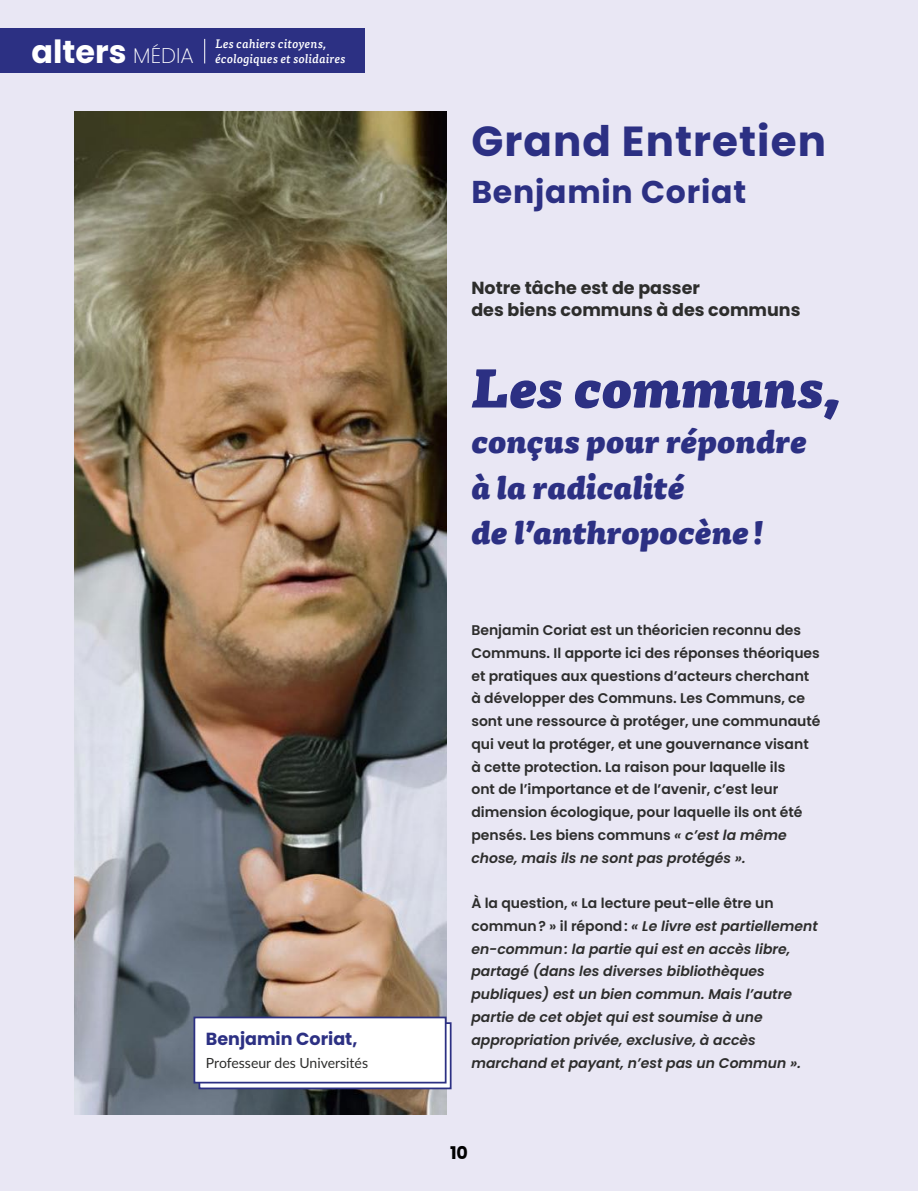
<style>
.page{position:relative;width:918px;height:1191px;background:#e9e7f4}
.page>*{position:absolute;margin:0;border:0;box-sizing:border-box;transform-origin:0 0}
.t1{font:italic 900 52.5px "Tisa Pro";letter-spacing:.005em;color:#2c3083}
.t2{font:700 42px "Poppins";letter-spacing:.025em;color:#2c3083}
.t3{font:700 31.85px "Poppins";color:#fff}
.t4{font:italic 900 31.5px/45.5px "Tisa Pro";letter-spacing:.005em;color:#2c3083}
.t5{font:700 31.5px "Poppins";letter-spacing:.025em;color:#2c3083}
.t6{font:700 17.5px/22.8px "Poppins";color:#2d2d2c}
.t7{font:700 17.5px "Poppins";color:#2c3083}
.t8{font:700 17.5px "Poppins";color:#000}
.t9{font:600 14px/22.8px "Poppins";color:#2d2d2c}
.t10{font:italic 600 14px/22.8px "Poppins";color:#2d2d2c}
.t11{font:14px "Lato";color:#2d2d2c}
.t12{font:italic 500 12.25px/14.7px "Tisa Pro";letter-spacing:.015em;color:#fff}
.s1{font-weight:200;font-size:21.18px}
.s2{font-style:italic}
.s3{font-style:normal}
</style>
<div class="page">
<img style="left:74px;top:112px;width:372px;height:1002px">
<svg style="left:198px;top:1022px;width:253px;height:67px;background:#b6b8d4"></svg>
<div style="left:193px;top:1016px;width:253px;height:67px;background:#fff;border:2px solid #2c3083"></div>
<div style="left:0;top:28px;width:365px;height:44px;background:#2c3083"></div>
<svg style="left:204px;top:39px;width:1px;height:24px"></svg>
<h3 class="t3" style="left:32px;top:33px;width:164px">alters <span class="s1">MÉDIA</span></h3>
<p class="t12" style="left:215px;top:36px;width:132px">Les cahiers citoyens, écologiques et solidaires</p>
<p class="t7" style="left:206px;top:1028px;width:153px">Benjamin Coriat,</p>
<p class="t11" style="left:206px;top:1052px;width:164px">Professeur des Universités</p>
<h2 class="t2" style="left:471px;top:117px;width:356px">Grand Entretien</h2>
<h3 class="t5" style="left:471px;top:173px;width:276px">Benjamin Coriat</h3>
<p class="t6" style="left:471px;top:276px;width:330px">Notre tâche est de passer<br>des biens communs à des communs</p>
<h1 class="t1" style="left:471px;top:342px;width:369px">Les communs,</h1>
<h3 class="t4" style="left:471px;top:417px;width:337px">conçus pour répondre à la radicalité<br>de l’anthropocène!</h3>
<p class="t9" style="left:471px;top:619px;width:351px">Benjamin Coriat est un théoricien reconnu des Communs. Il apporte ici des réponses théoriques et pratiques aux questions d’acteurs cherchant à développer des Communs. Les Communs, ce sont une ressource à protéger, une communauté qui veut la protéger, et une gouvernance visant à cette protection. La raison pour laquelle ils<br>ont de l’importance et de l’avenir, c’est leur dimension écologique, pour laquelle ils ont été pensés. Les biens communs <span class="s2">« c’est la même chose, mais ils ne sont pas protégés ».</span></p>
<p class="t10" style="left:471px;top:892px;width:348px"><span class="s3">À la question, « La lecture peut-elle être un commun? » il répond:</span> « Le livre est partiellement en-commun: la partie qui est en accès libre, partagé (dans les diverses bibliothèques publiques) est un bien commun. Mais l’autre partie de cet objet qui est soumise à une appropriation privée, exclusive, à accès marchand et payant, n’est pas un Commun ».</p>
<p class="t8" style="left:450px;top:1142px;width:19px">10</p>
</div>
